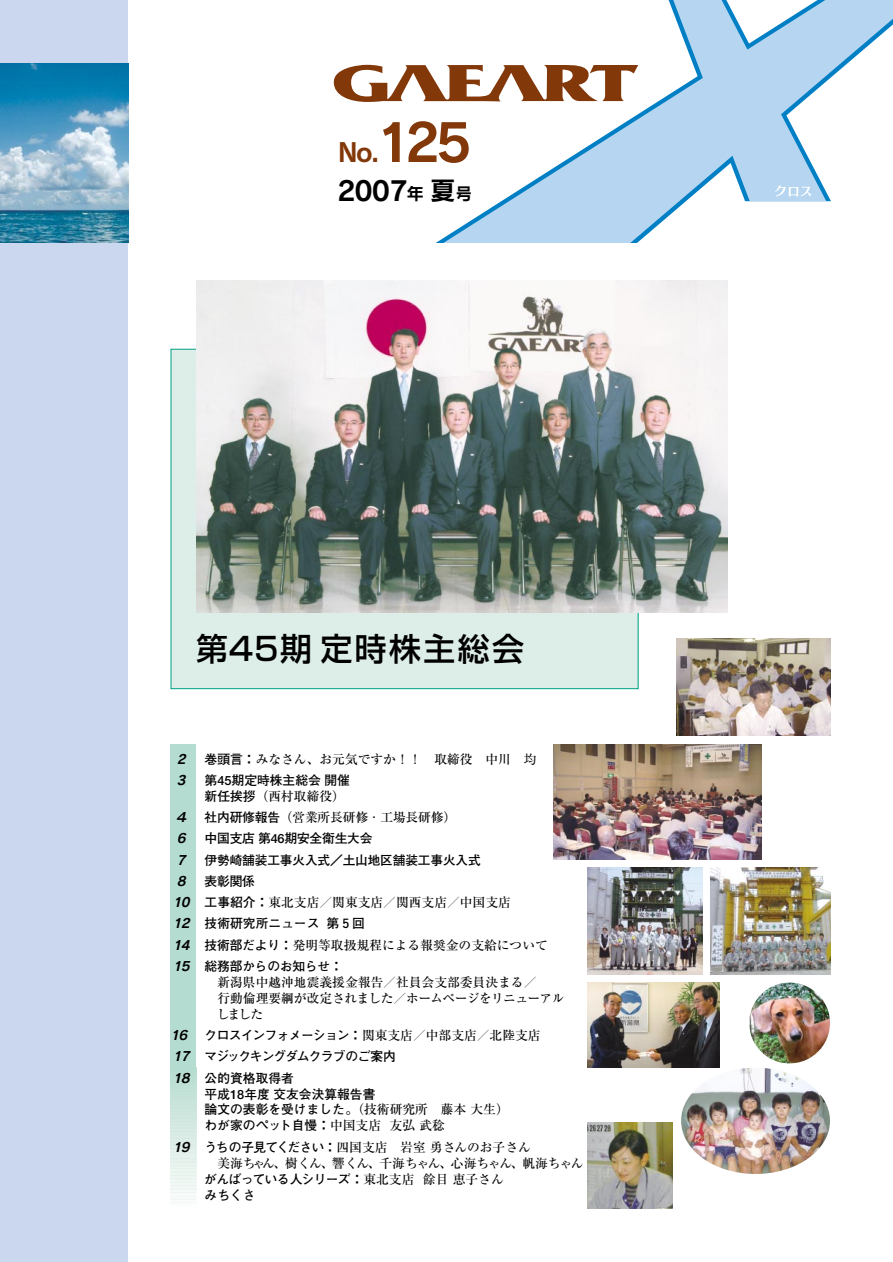
<style>
.page{position:relative;width:893px;height:1262px;background:#fff}
.page>*{position:absolute;margin:0;border:0;box-sizing:border-box;transform-origin:0 0}
.t1{font:500 31.95px "Shin Go";letter-spacing:.075em;color:#000}
.t2{font:26.55px "Rodin CID B";color:#000}
.t3{font:25.5px "Rodin CID B";color:#823809}
.t4{font:500 12.75px/15.9px "Ryumin";color:#000}
.t5{font:700 12.75px/21.3px "Futo Go B101";letter-spacing:-.015em;color:#000}
.t6{font:700 12.75px/21.3px "Futo Go B101";letter-spacing:-.055em;color:#000}
.t7{font:italic 12.75px/21.3px "Rodin CID B";color:#000}
.s1{font-size:51px}
.s2{font-size:16.95px}
.s3{font-size:25.5px}
.s4{font-family:"Futo Go B101";font-weight:700}
.s5{font-family:"Ryumin";font-weight:500}
</style>
<div class="page">
<div style="left:170px;top:744px;width:26px;height:459px;background:#b4dcd0"></div>
<svg style="left:170px;top:1085px;width:26px;height:118px;background:#dcede6"></svg>
<div style="left:0;top:0;width:128px;height:1262px;background:#cad7ee"></div>
<img style="left:1px;top:64px;width:127px;height:178px">
<hr style="left:0;top:64px;width:1px;height:178px;background:#fff">
<svg style="left:442px;top:0;width:450px;height:242px"></svg>
<svg style="left:334px;top:65px;width:304px;height:37px"></svg>
<div style="left:171px;top:349px;width:467px;height:339px;background:#ddede7"></div>
<img style="left:681px;top:1067px;width:149px;height:107px;border-radius:50%">
<img style="left:196px;top:281px;width:532px;height:331px">
<img style="left:587px;top:1123px;width:85px;height:85px">
<img style="left:749px;top:982px;width:81px;height:81px;border-radius:50%">
<img style="left:587px;top:867px;width:115px;height:107px">
<img style="left:710px;top:867px;width:120px;height:107px">
<img style="left:676px;top:638px;width:154px;height:98px">
<img style="left:553px;top:744px;width:209px;height:115px">
<img style="left:587px;top:982px;width:132px;height:85px">
<h3 class="t3" style="left:338px;top:143px;width:135px">No.<span class="s1">125</span></h3>
<h2 class="t2" style="left:337px;top:181px;width:136px">2007<span class="s2">年</span><span class="s3">夏</span><span class="s2">号</span></h2>
<h1 class="t1" style="left:196px;top:637px;width:329px">第45期定時株主総会</h1>
<p class="t7" style="left:177px;top:750px;width:13px">2<br>3</p>
<p class="t7" style="left:173px;top:808px;width:21px;text-align:center">４<br>6<br>7<br>8<br>10<br>12<br>14<br>15</p>
<p class="t7" style="left:170px;top:1026px;width:23px">16<br>17<br>18</p>
<p class="t7" style="left:173px;top:1138px;width:21px">19</p>
<p class="t4" style="left:205px;top:752px;width:333px"><span class="s4">巻頭言：</span>みなさん、お元気ですか！！ 取締役　中川　均</p>
<p class="t5" style="left:205px;top:770px;width:147px">第45期定時株主総会開催</p>
<p class="t4" style="left:205px;top:787px;width:253px;line-height:21.3px"><span class="s4">新任挨拶</span>（西村取締役）<br><span class="s4">社内研修報告</span>（営業所長研修・工場長研修）</p>
<p class="t5" style="left:205px;top:829px;width:290px">中国支店第46期安全衛生大会<br>伊勢崎舗装工事火入式／土山地区舗装工事火入式　表彰関係</p>
<p class="t4" style="left:205px;top:896px;width:308px"><span class="s4">工事紹介：</span>東北支店／関東支店／関西支店／中国支店</p>
<p class="t5" style="left:205px;top:914px;width:162px">技術研究所ニュース第５回</p>
<p class="t4" style="left:205px;top:938px;width:345px"><span class="s4">技術部だより：</span>発明等取扱規程による報奨金の支給について</p>
<p class="t5" style="left:205px;top:957px;width:140px">総務部からのお知らせ：</p>
<p class="t4" style="left:217px;top:976px;width:349px">新潟県中越沖地震義援金報告／社員会支部委員決まる／<br>行動倫理要綱が改定されました／ホームページをリニューアルしました</p>
<p class="t4" style="left:205px;top:1029px;width:337px"><span class="s4">クロスインフォメーション：</span>関東支店／中部支店／北陸支店</p>
<p class="t6" style="left:205px;top:1047px;width:193px">マジックキングダムクラブのご案内公的資格取得者</p>
<p class="t5" style="left:205px;top:1087px;width:306px;line-height:15.9px">平成18年度交友会決算報告書<br>論文の表彰を受けました。<span class="s5">（技術研究所　藤本大生）</span>わが家のペット自慢：<span class="s5">中国支店 友弘武稔</span></p>
<p class="t4" style="left:217px;top:1140px;width:368px;text-indent:-13px"><span class="s4">うちの子見てください：</span>四国支店　岩室勇さんのお子さん<br>美海ちゃん、樹くん、響くん、千海ちゃん、心海ちゃん、帆海ちゃん</p>
<p class="t6" style="left:205px;top:1172px;width:301px;line-height:15.9px">がんばっている人シリーズ：<span class="s5">東北支店 餘目恵子さん</span>みちくさ</p>
</div>
